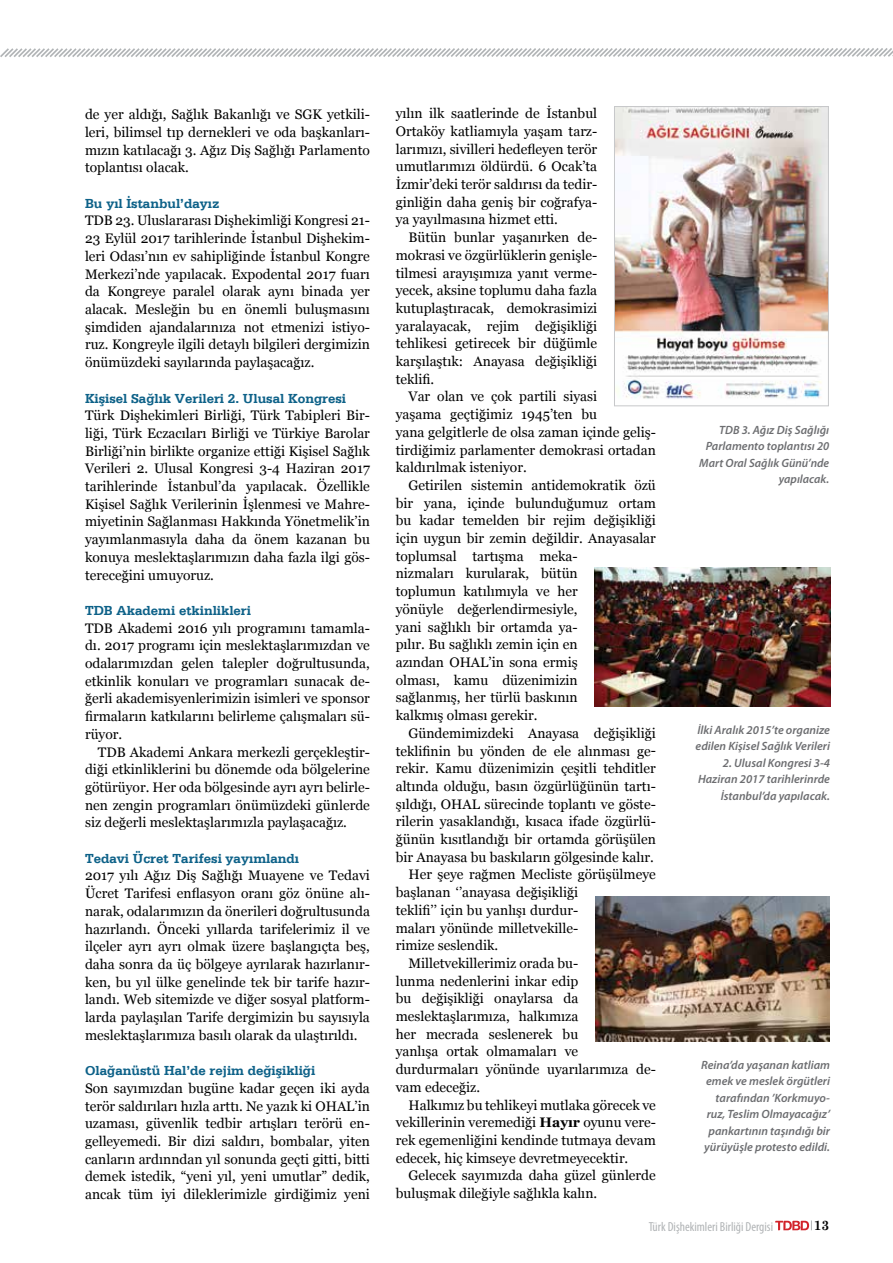
<style>
.page{position:relative;width:893px;height:1263px;background:#fff}
.page>*{position:absolute;margin:0;border:0;box-sizing:border-box;transform-origin:0 0}
.t1{font:13.8px/17.7px "Georgia";color:#000}
.t2{font:700 13.8px "Serifa BT";color:#0d6188}
.t3{font:700 13.5px "Century Schoolbook";color:#000}
.t4{font:condensed 13.05px "Myriad Pro";color:#b1b4b6}
.t5{font:italic 600 12px/16.5px "Myriad Pro";color:#6d6e71;text-align:right}
.s1{font-family:"Serifa BT";font-weight:700;color:#0d6188}
.s2{font-weight:700}
</style>
<div class="page">
<img style="left:595px;top:567px;width:235px;height:139px">
<img style="left:616px;top:108px;width:211px;height:291px">
<div style="left:614px;top:106px;width:215px;height:300px;border:1px solid #c7c8ca"></div>
<img style="left:595px;top:896px;width:235px;height:145px">
<svg style="left:0;top:48px;width:893px;height:9px"></svg>
<svg style="left:775px;top:1220px;width:37px;height:10px"></svg>
<p class="t1" style="left:85px;top:106px;width:286px;text-align:justify">de yer aldığı, Sağlık Bakanlığı ve SGK yetkili&shy;leri, bilimsel tıp dernekleri ve oda başkanları&shy;mızın katılacağı 3. Ağız Diş Sağlığı Parlamento toplantısı olacak.</p>
<p class="t1" style="left:85px;top:194px;width:286px"><span class="s1">Bu yıl İstanbul’dayız<br></span>TDB 23. Uluslararası Dişhekimliği Kongresi 21- 23 Eylül 2017 tarihlerinde İstanbul Dişhekim&shy;leri Odası’nın ev sahipliğinde İstanbul Kongre Merkezi’nde yapılacak. Expodental 2017 fuarı da Kongreye paralel olarak aynı binada yer alacak. Mesleğin bu en önemli buluşmasını şimdiden ajandalarınıza not etmenizi istiyo&shy;ruz. Kongreyle ilgili detaylı bilgileri dergimizin önümüzdeki sayılarında paylaşacağız.</p>
<p class="t1" style="left:85px;top:389px;width:286px"><span class="s1">Kişisel Sağlık Verileri 2. Ulusal Kongresi </span>Türk Dişhekimleri Birliği, Türk Tabipleri Bir&shy;liği, Türk Eczacıları Birliği ve Türkiye Barolar Birliği’nin birlikte organize ettiği Kişisel Sağlık Verileri 2. Ulusal Kongresi 3-4 Haziran 2017 tarihlerinde İstanbul’da yapılacak. Özellikle Kişisel Sağlık Verilerinin İşlenmesi ve Mahre&shy;miyetinin Sağlanması Hakkında Yönetmelik’in yayımlanmasıyla daha da önem kazanan bu konuya meslektaşlarımızın daha fazla ilgi gös&shy;tereceğini umuyoruz.</p>
<p class="t2" style="left:85px;top:602px;width:167px">TDB Akademi etkinlikleri</p>
<p class="t1" style="left:85px;top:619px;width:286px">TDB Akademi 2016 yılı programını tamamla-</p>
<p class="t1" style="left:85px;top:637px;width:286px">dı. 2017 programı için meslektaşlarımızdan ve</p>
<p class="t1" style="left:85px;top:654px;width:286px">odalarımızdan gelen talepler doğrultusunda,</p>
<p class="t1" style="left:85px;top:672px;width:286px">etkinlik konuları ve programları sunacak de-</p>
<p class="t1" style="left:85px;top:690px;width:286px">ğerli akademisyenlerimizin isimleri ve sponsor</p>
<p class="t1" style="left:85px;top:707px;width:286px">firmaların katkılarını belirleme çalışmaları sü-</p>
<p class="t1" style="left:85px;top:725px;width:39px">rüyor.</p>
<p class="t1" style="left:98px;top:743px;width:274px">TDB Akademi Ankara merkezli gerçekleştir-</p>
<p class="t1" style="left:85px;top:761px;width:286px">diği etkinliklerini bu dönemde oda bölgelerine</p>
<p class="t1" style="left:85px;top:778px;width:286px">götürüyor. Her oda bölgesinde ayrı ayrı belirle-</p>
<p class="t1" style="left:85px;top:796px;width:286px">nen zengin programları önümüzdeki günlerde</p>
<p class="t1" style="left:85px;top:814px;width:263px">siz değerli meslektaşlarımızla paylaşacağız.</p>
<p class="t1" style="left:85px;top:849px;width:286px"><span class="s1">Tedavi Ücret Tarifesi yayımlandı<br></span>2017 yılı Ağız Diş Sağlığı Muayene ve Tedavi Ücret Tarifesi enflasyon oranı göz önüne alı&shy;narak, odalarımızın da önerileri doğrultusunda hazırlandı. Önceki yıllarda tarifelerimiz il ve ilçeler ayrı ayrı olmak üzere başlangıçta beş, daha sonra da üç bölgeye ayrılarak hazırlanır&shy;ken, bu yıl ülke genelinde tek bir tarife hazır&shy;landı. Web sitemizde ve diğer sosyal platform&shy;larda paylaşılan Tarife dergimizin bu sayısıyla meslektaşlarımıza basılı olarak da ulaştırıldı.</p>
<p class="t1" style="left:85px;top:1061px;width:286px"><span class="s1">Olağanüstü Hal’de rejim değişikliği<br></span>Son sayımızdan bugüne kadar geçen iki ayda terör saldırıları hızla arttı. Ne yazık ki OHAL’in uzaması, güvenlik tedbir artışları terörü en&shy;gelleyemedi. Bir dizi saldırı, bombalar, yiten canların ardınndan yıl sonunda geçti gitti, bitti demek istedik, “yeni yıl, yeni umutlar” dedik, ancak tüm iyi dileklerimizle girdiğimiz yeni</p>
<p class="t1" style="left:396px;top:105px;width:203px">yılın ilk saatlerinde de İstanbul</p>
<p class="t1" style="left:396px;top:122px;width:203px">Ortaköy katliamıyla yaşam tarz-</p>
<p class="t1" style="left:396px;top:140px;width:203px">larımızı, sivilleri hedefleyen terör</p>
<p class="t1" style="left:396px;top:158px;width:203px">umutlarımızı öldürdü. 6 Ocak’ta</p>
<p class="t1" style="left:396px;top:175px;width:203px">İzmir’deki terör saldırısı da tedir-</p>
<p class="t1" style="left:396px;top:193px;width:203px">ginliğin daha geniş bir coğrafya-</p>
<p class="t1" style="left:396px;top:211px;width:164px">ya yayılmasına hizmet etti.</p>
<p class="t1" style="left:408px;top:228px;width:190px">Bütün bunlar yaşanırken de-</p>
<p class="t1" style="left:396px;top:246px;width:203px">mokrasi ve özgürlüklerin genişle-</p>
<p class="t1" style="left:396px;top:264px;width:203px">tilmesi arayışımıza yanıt verme-</p>
<p class="t1" style="left:396px;top:282px;width:203px">yecek, aksine toplumu daha fazla</p>
<p class="t1" style="left:396px;top:299px;width:203px">kutuplaştıracak, demokrasimizi</p>
<p class="t1" style="left:396px;top:317px;width:203px">yaralayacak, rejim değişikliği</p>
<p class="t1" style="left:396px;top:335px;width:203px">tehlikesi getirecek bir düğümle</p>
<p class="t1" style="left:396px;top:352px;width:203px">karşılaştık: Anayasa değişikliği</p>
<p class="t1" style="left:396px;top:370px;width:40px">teklifi.</p>
<p class="t1" style="left:408px;top:388px;width:190px">Var olan ve çok partili siyasi</p>
<p class="t1" style="left:396px;top:405px;width:203px">yaşama geçtiğimiz 1945’ten bu</p>
<p class="t1" style="left:396px;top:423px;width:262px">yana gelgitlerle de olsa zaman içinde geliş-</p>
<p class="t1" style="left:396px;top:441px;width:262px">tirdiğimiz parlamenter demokrasi ortadan</p>
<p class="t1" style="left:396px;top:459px;width:132px">kaldırılmak isteniyor.</p>
<p class="t1" style="left:408px;top:476px;width:249px">Getirilen sistemin antidemokratik özü</p>
<p class="t1" style="left:396px;top:494px;width:262px">bir yana, içinde bulunduğumuz ortam</p>
<p class="t1" style="left:396px;top:512px;width:262px">bu kadar temelden bir rejim değişikliği</p>
<p class="t1" style="left:396px;top:529px;width:262px">için uygun bir zemin değildir. Anayasalar</p>
<p class="t1" style="left:396px;top:547px;width:183px">toplumsal tartışma meka-</p>
<p class="t1" style="left:396px;top:565px;width:184px">nizmaları kurularak, bütün</p>
<p class="t1" style="left:396px;top:582px;width:183px">toplumun katılımıyla ve her</p>
<p class="t1" style="left:396px;top:600px;width:183px">yönüyle değerlendirmesiyle,</p>
<p class="t1" style="left:396px;top:618px;width:183px">yani sağlıklı bir ortamda ya-</p>
<p class="t1" style="left:396px;top:636px;width:183px">pılır. Bu sağlıklı zemin için en</p>
<p class="t1" style="left:396px;top:653px;width:184px">azından OHAL’in sona ermiş</p>
<p class="t1" style="left:396px;top:671px;width:183px">olması, kamu düzenimizin</p>
<p class="t1" style="left:396px;top:689px;width:184px">sağlanmış, her türlü baskının</p>
<p class="t1" style="left:396px;top:706px;width:143px">kalkmış olması gerekir.</p>
<p class="t1" style="left:408px;top:724px;width:249px">Gündemimizdeki Anayasa değişikliği</p>
<p class="t1" style="left:396px;top:742px;width:262px">teklifinin bu yönden de ele alınması ge-</p>
<p class="t1" style="left:396px;top:759px;width:262px">rekir. Kamu düzenimizin çeşitli tehditler</p>
<p class="t1" style="left:396px;top:777px;width:262px">altında olduğu, basın özgürlüğünün tartı-</p>
<p class="t1" style="left:396px;top:795px;width:262px">şıldığı, OHAL sürecinde toplantı ve göste-</p>
<p class="t1" style="left:396px;top:813px;width:262px">rilerin yasaklandığı, kısaca ifade özgürlü-</p>
<p class="t1" style="left:396px;top:830px;width:262px">ğünün kısıtlandığı bir ortamda görüşülen</p>
<p class="t1" style="left:396px;top:848px;width:260px">bir Anayasa bu baskıların gölgesinde kalır.</p>
<p class="t1" style="left:408px;top:866px;width:249px">Her şeye rağmen Mecliste görüşülmeye</p>
<p class="t1" style="left:396px;top:883px;width:184px">başlanan ‘’anayasa değişikliği</p>
<p class="t1" style="left:396px;top:901px;width:184px">teklifi’’ için bu yanlışı durdur-</p>
<p class="t1" style="left:396px;top:919px;width:184px">maları yönünde milletvekille-</p>
<p class="t1" style="left:396px;top:936px;width:104px">rimize seslendik.</p>
<p class="t1" style="left:408px;top:954px;width:171px">Milletvekillerimiz orada bu-</p>
<p class="t1" style="left:396px;top:972px;width:184px">lunma nedenlerini inkar edip</p>
<p class="t1" style="left:396px;top:990px;width:184px">bu değişikliği onaylarsa da</p>
<p class="t1" style="left:396px;top:1007px;width:184px">meslektaşlarımıza, halkımıza</p>
<p class="t1" style="left:396px;top:1025px;width:184px">her mecrada seslenerek bu</p>
<p class="t1" style="left:396px;top:1043px;width:184px">yanlışa ortak olmamaları ve</p>
<p class="t1" style="left:396px;top:1060px;width:262px">durdurmaları yönünde uyarılarımıza de-</p>
<p class="t1" style="left:396px;top:1078px;width:86px">vam edeceğiz.</p>
<p class="t1" style="left:408px;top:1096px;width:249px">Halkımız bu tehlikeyi mutlaka görecek ve</p>
<p class="t1" style="left:396px;top:1113px;width:262px">vekillerinin veremediği <span class="s2">Hayır</span> oyunu vere-</p>
<p class="t1" style="left:396px;top:1131px;width:262px">rek egemenliğini kendinde tutmaya devam</p>
<p class="t1" style="left:396px;top:1149px;width:234px">edecek, hiç kimseye devretmeyecektir.</p>
<p class="t1" style="left:408px;top:1167px;width:249px">Gelecek sayımızda daha güzel günlerde</p>
<p class="t1" style="left:396px;top:1184px;width:203px">buluşmak dileğiyle sağlıkla kalın.</p>
<p class="t5" style="left:699px;top:421px;width:131px">TDB 3. Ağız Diş Sağlığı<br>Parlamento toplantısı 20<br>Mart Oral Sağlık Günü’nde yapılacak.</p>
<p class="t5" style="left:696px;top:721px;width:136px;text-align:left">İlki Aralık 2015’te organize edilen Kişisel Sağlık Verileri</p>
<p class="t5" style="left:698px;top:754px;width:134px">2. Ulusal Kongresi 3-4<br>Haziran 2017 tarihlerinrde<br>İstanbul’da yapılacak.</p>
<p class="t5" style="left:701px;top:1056px;width:130px">Reina’da yaşanan katliam emek ve meslek örgütleri tarafından ’Korkmuyo&shy;ruz, Teslim Olmayacağız’ pankartının taşındığı bir yürüyüşle protesto edildi.</p>
<p class="t4" style="left:649px;top:1218px;width:126px">Türk Dişhekimleri Birliği Dergisi</p>
<p class="t3" style="left:814px;top:1215px;width:17px">13</p>
</div>
